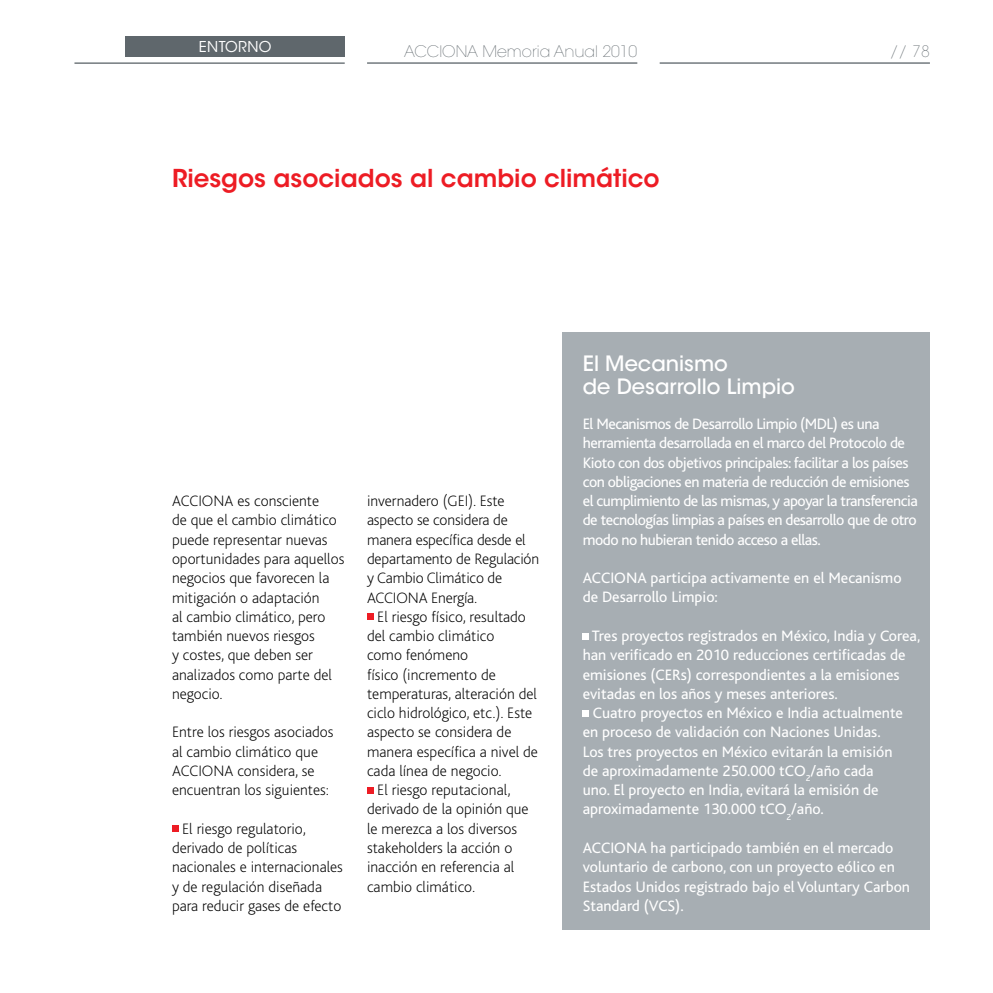
<style>
.page{position:relative;width:993px;height:993px;background:#fff}
.page>*{position:absolute;margin:0;border:0;box-sizing:border-box;transform-origin:0 0}
.t1{font:600 24.5px "ITC Avant Garde Std";color:#ed1c24}
.t2{font:500 21px/22.8px "ITC Avant Garde Std";color:#fff}
.t3{font:200 15.75px/19.2px "Bliss";color:#000}
.t4{font:15.75px/19.2px "Bliss";color:#fff}
.t5{font:15.75px/19.2px "Bliss";letter-spacing:-.03em;color:#fff}
.t6{font:200 15.75px "ITC Avant Garde Std";color:#5f676c}
.t7{font:14.88px "ITC Avant Garde Std";letter-spacing:.025em;color:#fff}
</style>
<div class="page">
<hr style="left:367px;top:62px;width:270px;height:2px;background:#5f676c">
<hr style="left:659px;top:62px;width:270px;height:2px;background:#5f676c">
<hr style="left:74px;top:62px;width:270px;height:2px;background:#5f676c">
<div style="left:126px;top:36px;width:218px;height:21px;background:#5f676c"></div>
<svg style="left:172px;top:825px;width:6px;height:6px"></svg>
<div style="left:562px;top:333px;width:367px;height:596px;background:#a7aeb3"></div>
<svg style="left:582px;top:633px;width:6px;height:6px"></svg>
<svg style="left:582px;top:710px;width:6px;height:6px"></svg>
<div style="left:367px;top:613px;width:6px;height:7px;background:#ed1c24"></div>
<svg style="left:367px;top:787px;width:6px;height:6px"></svg>
<p class="t7" style="left:199px;top:38px;width:74px">ENTORNO</p>
<p class="t6" style="left:404px;top:42px;width:234px">Acciona Memoria Anual 2010</p>
<p class="t6" style="left:889px;top:42px;width:41px">// 78</p>
<p class="t1" style="left:172px;top:162px;width:489px">Riesgos asociados al cambio climático</p>
<p class="t3" style="left:172px;top:491px;width:174px">ACCIONA es consciente<br>de que el cambio climático puede representar nuevas oportunidades para aquellos negocios que favorecen la mitigación o adaptación<br>al cambio climático, pero también nuevos riesgos<br>y costes, que deben ser analizados como parte del negocio.</p>
<p class="t3" style="left:172px;top:722px;width:163px">Entre los riesgos asociados al cambio climático que<br>ACCIONA considera, se encuentran los siguientes:</p>
<p class="t3" style="left:172px;top:819px;width:172px;text-indent:10px">El riesgo regulatorio, derivado de políticas nacionales e internacionales y de regulación diseñada para reducir gases de efecto</p>
<p class="t3" style="left:367px;top:491px;width:173px">invernadero (GEI). Este aspecto se considera de manera específica desde el departamento de Regulación y Cambio Climático de<br>ACCIONA Energía.</p>
<p class="t3" style="left:367px;top:607px;width:172px;text-indent:10px">El riesgo físico, resultado del cambio climático<br>como fenómeno<br>físico (incremento de temperaturas, alteración del ciclo hidrológico, etc.). Este aspecto se considera de manera específica a nivel de cada línea de negocio.</p>
<p class="t3" style="left:367px;top:780px;width:163px;text-indent:10px">El riesgo reputacional, derivado de la opinión que le merezca a los diversos stakeholders la acción o inacción en referencia al cambio climático.</p>
<p class="t2" style="left:582px;top:352px;width:214px">El Mecanismo<br>de Desarrollo Limpio</p>
<p class="t5" style="left:582px;top:414px;width:336px">El Mecanismos de Desarrollo Limpio (MDL) es una herramienta desarrollada en el marco del Protocolo de Kioto con dos objetivos principales: facilitar a los países con obligaciones en materia de reducción de emisiones el cumplimiento de las mismas, y apoyar la transferencia de tecnologías limpias a países en desarrollo que de otro modo no hubieran tenido acceso a ellas.</p>
<p class="t4" style="left:582px;top:568px;width:320px">ACCIONA participa activamente en el Mecanismo de Desarrollo Limpio:</p>
<p class="t4" style="left:591px;top:626px;width:330px">Tres proyectos registrados en México, India y Corea,</p>
<p class="t4" style="left:582px;top:645px;width:324px">han verificado en 2010 reducciones certificadas de</p>
<p class="t4" style="left:582px;top:665px;width:318px">emisiones (CERs) correspondientes a la emisiones</p>
<p class="t4" style="left:582px;top:684px;width:256px">evitadas en los años y meses anteriores.</p>
<p class="t4" style="left:592px;top:703px;width:312px">Cuatro proyectos en México e India actualmente</p>
<p class="t4" style="left:582px;top:722px;width:299px">en proceso de validación con Naciones Unidas.</p>
<p class="t4" style="left:582px;top:742px;width:311px">Los tres proyectos en México evitarán la emisión</p>
<p class="t4" style="left:582px;top:761px;width:292px">de aproximadamente 250.000 tCO<sub>2</sub>/año cada</p>
<p class="t4" style="left:582px;top:780px;width:297px">uno. El proyecto en India, evitará la emisión de</p>
<p class="t4" style="left:582px;top:799px;width:242px">aproximadamente 130.000 tCO<sub>2</sub>/año.</p>
<p class="t4" style="left:582px;top:838px;width:329px">ACCIONA ha participado también en el mercado voluntario de carbono, con un proyecto eólico en Estados Unidos registrado bajo el Voluntary Carbon Standard (VCS).</p>
</div>
